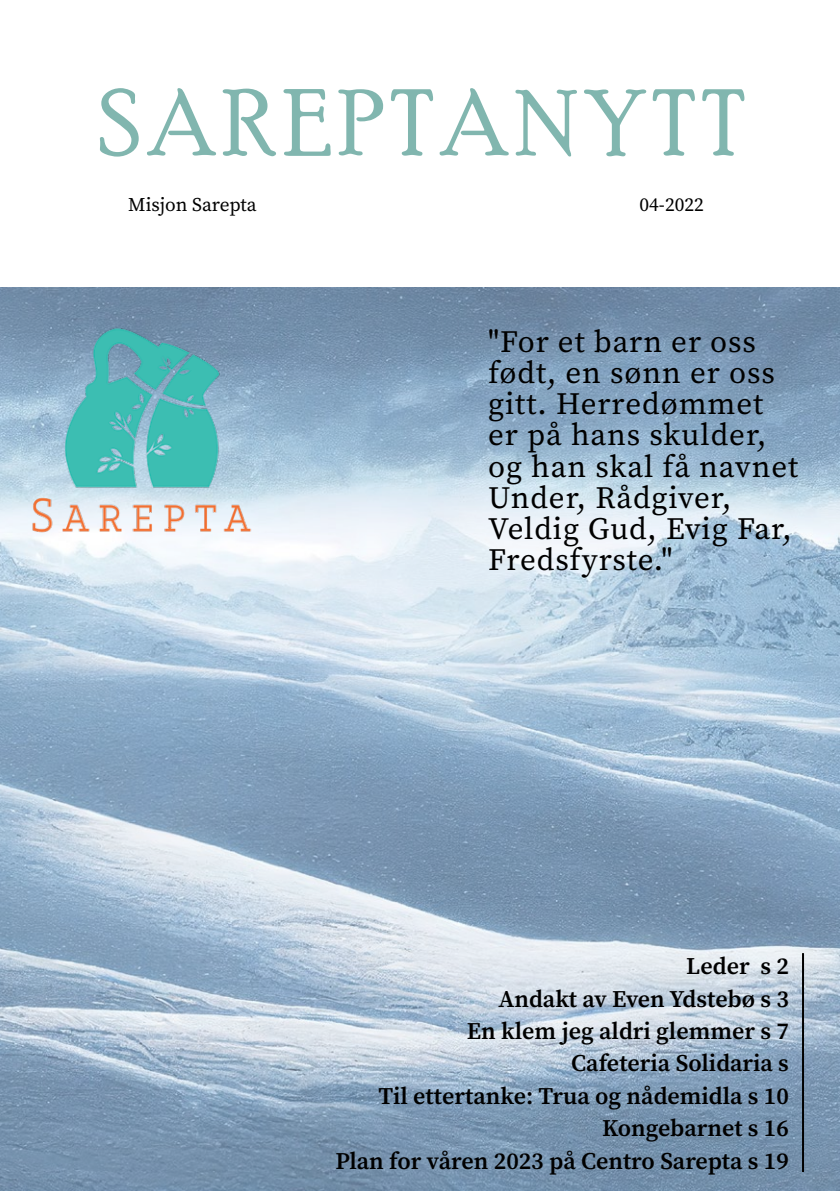
<style>
.page{position:relative;width:840px;height:1191px;background:#fff}
.page>*{position:absolute;margin:0;border:0;box-sizing:border-box;transform-origin:0 0}
.t1{font:92.8px "Poor Richard";letter-spacing:.08em;color:#81b6af}
.t2{font:31px/31px "Source Serif Pro";letter-spacing:.03em;color:#000}
.t3{font:600 24px/32.4px "Source Serif Pro";color:#000;text-align:right}
.t4{font:19.4px "Source Serif Pro";color:#000}
</style>
<div class="page">
<img style="left:0;top:287px;width:839px;height:904px">
<img style="left:13px;top:320px;width:276px;height:258px">
<hr style="left:801px;top:953px;width:2px;height:219px;background:#000">
<h1 class="t1" style="left:98px;top:70px;width:647px">SAREPTANYTT</h1>
<p class="t4" style="left:128px;top:191px;width:130px">Misjon Sarepta</p>
<p class="t4" style="left:639px;top:191px;width:66px">04-2022</p>
<p class="t2" style="left:488px;top:326px;width:311px">"For et barn er oss født, en sønn er oss gitt. Herredømmet er på hans skulder, og han skal få navnet<br>Under, Rådgiver,<br>Veldig Gud, Evig Far,<br>Fredsfyrste."</p>
<p class="t3" style="left:335px;top:949px;width:454px">Leder s 2<br>Andakt av Even Ydstebø s 3<br>En klem jeg aldri glemmer s 7<br>Cafeteria Solidaria s<br>Til ettertanke: Trua og nådemidla s 10<br>Kongebarnet s 16<br>Plan for våren 2023 på Centro Sarepta s 19</p>
</div>
